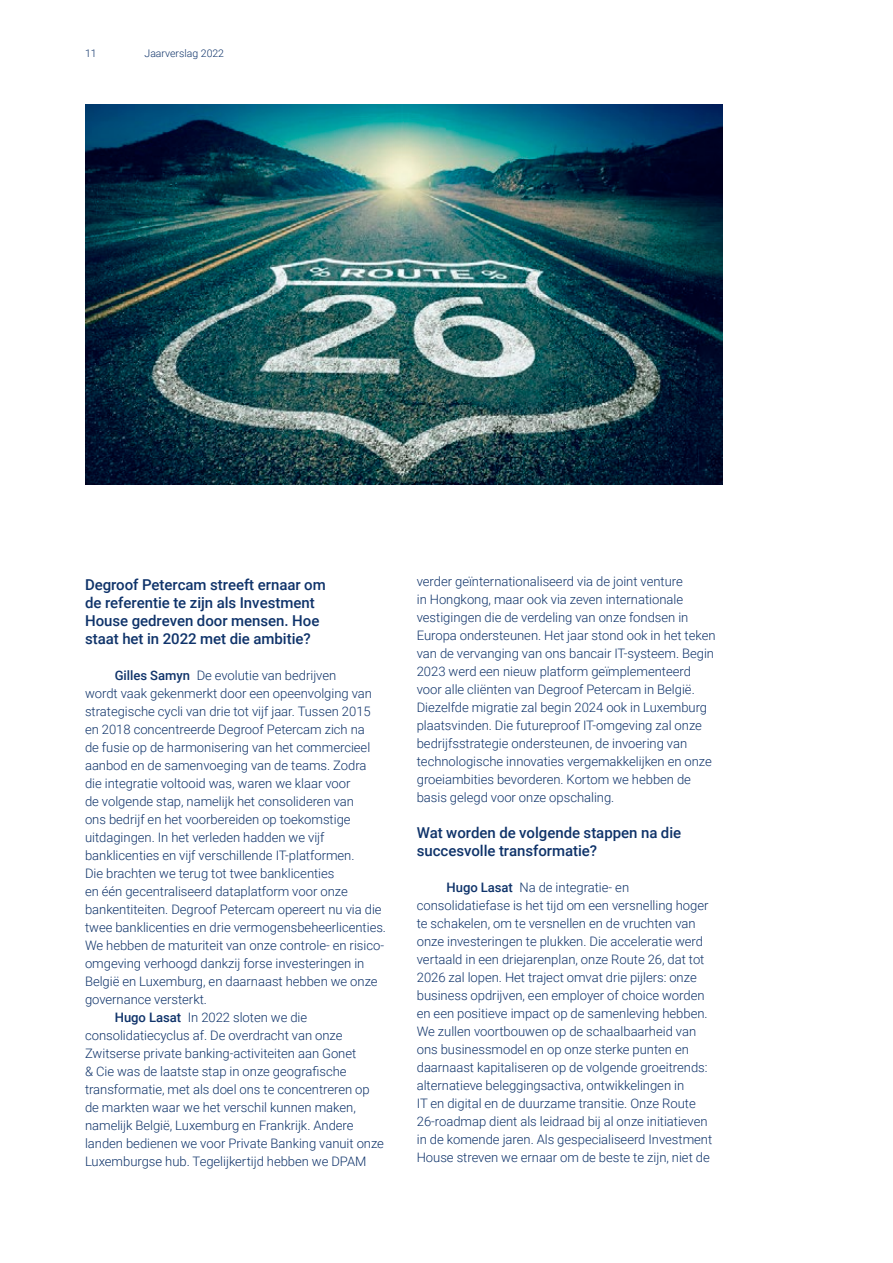
<style>
.page{position:relative;width:893px;height:1263px;background:#fff}
.page>*{position:absolute;margin:0;border:0;box-sizing:border-box;transform-origin:0 0}
.t1{font:500 15px/18px "Roboto";color:#0f336a}
.t2{font:300 13.05px/18px "Roboto";color:#0f336a}
.t3{font:300 10.5px "Roboto";color:#0f336a}
.s1{font-weight:500}
</style>
<div class="page">
<img style="left:85px;top:104px;width:638px;height:381px">
<p class="t3" style="left:85px;top:46px;width:13px">11</p>
<p class="t3" style="left:145px;top:46px;width:81px">Jaarverslag 2022</p>
<p class="t1" style="left:85px;top:575px;width:242px">Degroof Petercam streeft ernaar om de referentie te zijn als Investment House gedreven door mensen. Hoe staat het in 2022 met die ambitie?</p>
<p class="t2" style="left:115px;top:666px;width:223px"><span class="s1">Gilles Samyn</span> De evolutie van bedrijven</p>
<p class="t2" style="left:85px;top:684px;width:288px">wordt vaak gekenmerkt door een opeenvolging van</p>
<p class="t2" style="left:85px;top:702px;width:287px">strategische cycli van drie tot vijf jaar. Tussen 2015</p>
<p class="t2" style="left:85px;top:720px;width:281px">en 2018 concentreerde Degroof Petercam zich na</p>
<p class="t2" style="left:85px;top:738px;width:287px">de fusie op de harmonisering van het commercieel</p>
<p class="t2" style="left:85px;top:756px;width:283px">aanbod en de samenvoeging van de teams. Zodra</p>
<p class="t2" style="left:85px;top:774px;width:267px">die integratie voltooid was, waren we klaar voor</p>
<p class="t2" style="left:85px;top:792px;width:271px">de volgende stap, namelijk het consolideren van</p>
<p class="t2" style="left:85px;top:810px;width:267px">ons bedrijf en het voorbereiden op toekomstige</p>
<p class="t2" style="left:85px;top:828px;width:241px">uitdagingen. In het verleden hadden we vijf</p>
<p class="t2" style="left:85px;top:846px;width:271px">banklicenties en vijf verschillende IT-platformen.</p>
<p class="t2" style="left:85px;top:864px;width:251px">Die brachten we terug tot twee banklicenties</p>
<p class="t2" style="left:85px;top:882px;width:264px">en één gecentraliseerd dataplatform voor onze</p>
<p class="t2" style="left:85px;top:900px;width:298px">bankentiteiten. Degroof Petercam opereert nu via die</p>
<p class="t2" style="left:85px;top:918px;width:303px">twee banklicenties en drie vermogensbeheerlicenties.</p>
<p class="t2" style="left:85px;top:936px;width:301px">We hebben de maturiteit van onze controle- en risico-</p>
<p class="t2" style="left:85px;top:954px;width:281px">omgeving verhoogd dankzij forse investeringen in</p>
<p class="t2" style="left:85px;top:972px;width:294px">België en Luxemburg, en daarnaast hebben we onze</p>
<p class="t2" style="left:85px;top:990px;width:123px">governance versterkt.</p>
<p class="t2" style="left:115px;top:1008px;width:194px"><span class="s1">Hugo Lasat</span> In 2022 sloten we die</p>
<p class="t2" style="left:85px;top:1026px;width:259px">consolidatiecyclus af. De overdracht van onze</p>
<p class="t2" style="left:85px;top:1044px;width:273px">Zwitserse private banking-activiteiten aan Gonet</p>
<p class="t2" style="left:85px;top:1062px;width:263px">&amp; Cie was de laatste stap in onze geografische</p>
<p class="t2" style="left:85px;top:1080px;width:286px">transformatie, met als doel ons te concentreren op</p>
<p class="t2" style="left:85px;top:1098px;width:272px">de markten waar we het verschil kunnen maken,</p>
<p class="t2" style="left:85px;top:1116px;width:270px">namelijk België, Luxemburg en Frankrijk. Andere</p>
<p class="t2" style="left:85px;top:1134px;width:300px">landen bedienen we voor Private Banking vanuit onze</p>
<p class="t2" style="left:85px;top:1152px;width:283px">Luxemburgse hub. Tegelijkertijd hebben we DPAM</p>
<p class="t2" style="left:417px;top:571px;width:300px">verder geïnternationaliseerd via de joint venture<br>in Hongkong, maar ook via zeven internationale vestigingen die de verdeling van onze fondsen in Europa ondersteunen. Het jaar stond ook in het teken van de vervanging van ons bancair IT-systeem. Begin 2023 werd een nieuw platform geïmplementeerd voor alle cliënten van Degroof Petercam in België.<br>Diezelfde migratie zal begin 2024 ook in Luxemburg plaatsvinden. Die futureproof IT-omgeving zal onze bedrijfsstrategie ondersteunen, de invoering van technologische innovaties vergemakkelijken en onze groeiambities bevorderen. Kortom we hebben de basis gelegd voor onze opschaling.</p>
<p class="t1" style="left:417px;top:823px;width:266px">Wat worden de volgende stappen na die succesvolle transformatie?</p>
<p class="t2" style="left:417px;top:878px;width:297px;text-indent:30px"><span class="s1">Hugo Lasat</span> Na de integratie- en consolidatiefase is het tijd om een versnelling hoger te schakelen, om te versnellen en de vruchten van onze investeringen te plukken. Die acceleratie werd vertaald in een driejarenplan, onze Route 26, dat tot 2026 zal lopen. Het traject omvat drie pijlers: onze business opdrijven, een employer of choice worden en een positieve impact op de samenleving hebben.<br>We zullen voortbouwen op de schaalbaarheid van ons businessmodel en op onze sterke punten en daarnaast kapitaliseren op de volgende groeitrends: alternatieve beleggingsactiva, ontwikkelingen in<br>IT en digital en de duurzame transitie. Onze Route 26-roadmap dient als leidraad bij al onze initiatieven in de komende jaren. Als gespecialiseerd Investment House streven we ernaar om de beste te zijn, niet de</p>
</div>
